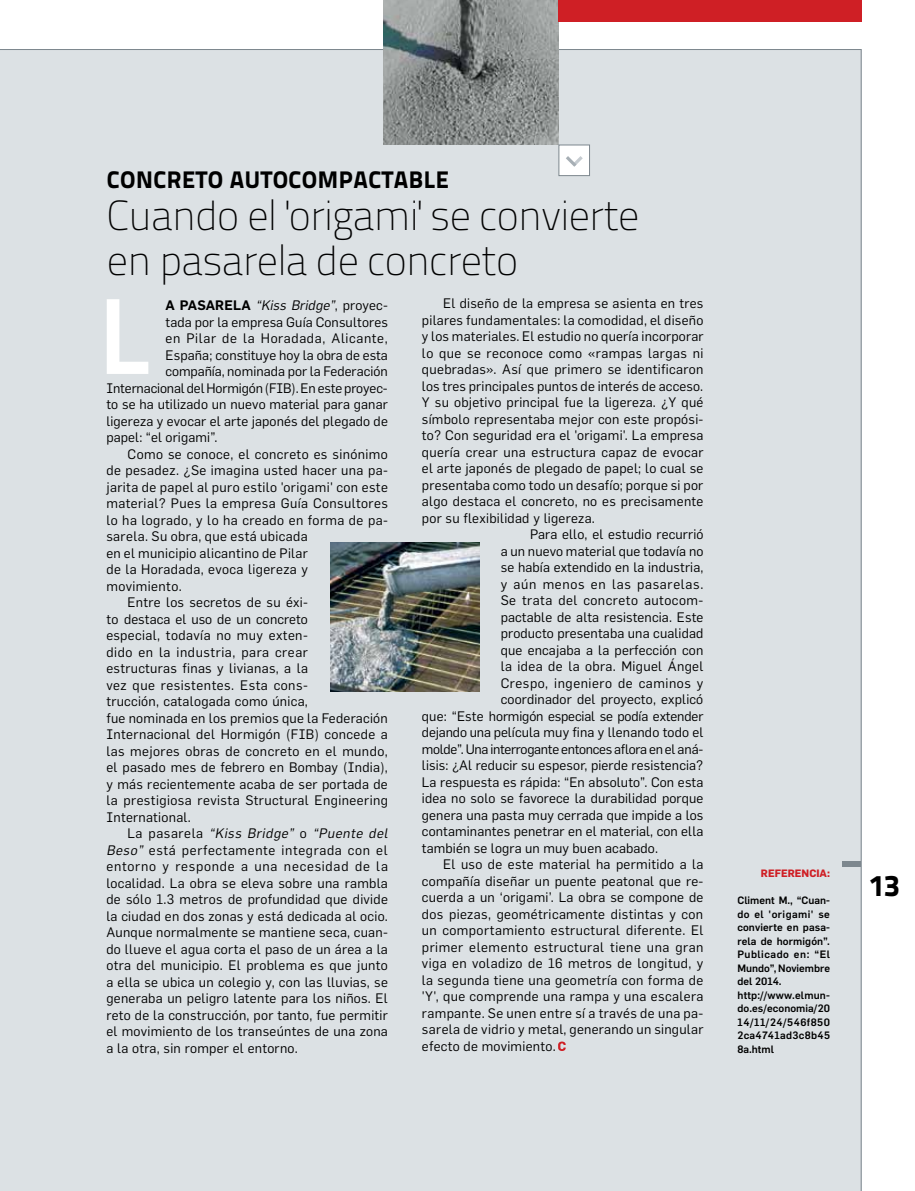
<style>
.page{position:relative;width:915px;height:1191px;background:#fff}
.page>*{position:absolute;margin:0;border:0;box-sizing:border-box;transform-origin:0 0}
.t1{font:700 108px "Titillium Text 22 L";color:#fff}
.t2{font:100 42px/45px "Titillium Text 22 L";letter-spacing:-.02em;color:#000}
.t3{font:800 30px "Titillium Text 22 L";color:#000}
.t4{font:800 24px "Titillium Text 22 L";letter-spacing:.02em;color:#000}
.t5{font:13.5px "Flama";letter-spacing:.02em;color:#000}
.t6{font:13.5px "Flama";letter-spacing:.04em;color:#000}
.t7{font:13.5px "Flama";letter-spacing:-.01em;color:#000}
.t8{font:13.5px "Flama";letter-spacing:.045em;color:#000}
.t9{font:italic 13.5px "Flama";color:#000}
.t10{font:13.5px "Flama";letter-spacing:-.02em;color:#000}
.t11{font:13.5px "Flama";letter-spacing:.055em;color:#000}
.t12{font:13.5px "Flama";color:#000}
.t13{font:13.5px "Flama";letter-spacing:.05em;color:#000}
.t14{font:500 10.5px/13.5px "Flama";letter-spacing:.01em;color:#000}
.t15{font:700 10.5px "Flama";color:#cf1f25}
.s1{font-weight:600;font-style:normal}
.s2{font-style:normal}
.s3{font-style:italic}
</style>
<div class="page">
<div style="left:0;top:49px;width:861px;height:1142px;background:#dce1e4"></div>
<img style="left:383px;top:0;width:175px;height:145px">
<div style="left:841px;top:861px;width:19px;height:5px;background:#7d878e"></div>
<div style="left:558px;top:145px;width:31px;height:31px;background:#fff;border:1px solid #7d878e"></div>
<svg style="left:566px;top:156px;width:16px;height:11px"></svg>
<div style="left:558px;top:0;width:303px;height:21px;background:#cf1f25"></div>
<img style="left:330px;top:542px;width:149px;height:150px">
<svg style="left:558px;top:1041px;width:7px;height:10px"></svg>
<h3 class="t4" style="left:107px;top:161px;width:344px">CONCRETO AUTOCOMPACTABLE</h3>
<h2 class="t2" style="left:107px;top:191px;width:534px">Cuando el 'origami' se convierte en pasarela de concreto</h2>
<p class="t9" style="left:165px;top:297px;width:224px"><span class="s1">A PASARELA</span> “Kiss Bridge”<span class="s2">, proyec-</span></p>
<p class="t5" style="left:165px;top:314px;width:224px">tada por la empresa Guía Consultores</p>
<p class="t8" style="left:165px;top:330px;width:223px">en Pilar de la Horadada, Alicante,</p>
<p class="t12" style="left:165px;top:347px;width:224px">España; constituye hoy la obra de esta</p>
<p class="t5" style="left:165px;top:363px;width:224px">compañía, nominada por la Federación</p>
<p class="t7" style="left:106px;top:380px;width:283px">Internacional del Hormigón (FIB). En este proyec-</p>
<p class="t5" style="left:106px;top:396px;width:283px">to se ha utilizado un nuevo material para ganar</p>
<p class="t5" style="left:106px;top:413px;width:283px">ligereza y evocar el arte japonés del plegado de</p>
<p class="t5" style="left:106px;top:429px;width:112px">papel: “el origami”.</p>
<p class="t5" style="left:128px;top:446px;width:262px">Como se conoce, el concreto es sinónimo</p>
<p class="t5" style="left:106px;top:462px;width:283px">de pesadez. ¿Se imagina usted hacer una pa-</p>
<p class="t5" style="left:106px;top:479px;width:283px">jarita de papel al puro estilo 'origami' con este</p>
<p class="t5" style="left:106px;top:495px;width:283px">material? Pues la empresa Guía Consultores</p>
<p class="t5" style="left:106px;top:512px;width:283px">lo ha logrado, y lo ha creado en forma de pa-</p>
<p class="t5" style="left:106px;top:528px;width:203px">sarela. Su obra, que está ubicada</p>
<p class="t5" style="left:106px;top:545px;width:203px">en el municipio alicantino de Pilar</p>
<p class="t5" style="left:106px;top:561px;width:203px">de la Horadada, evoca ligereza y</p>
<p class="t5" style="left:106px;top:578px;width:77px">movimiento.</p>
<p class="t5" style="left:128px;top:594px;width:182px">Entre los secretos de su éxi-</p>
<p class="t5" style="left:106px;top:611px;width:203px">to destaca el uso de un concreto</p>
<p class="t5" style="left:106px;top:627px;width:203px">especial, todavía no muy exten-</p>
<p class="t6" style="left:106px;top:644px;width:203px">dido en la industria, para crear</p>
<p class="t5" style="left:106px;top:660px;width:203px">estructuras finas y livianas, a la</p>
<p class="t5" style="left:106px;top:677px;width:203px">vez que resistentes. Esta cons-</p>
<p class="t5" style="left:106px;top:693px;width:203px">trucción, catalogada como única,</p>
<p class="t5" style="left:106px;top:710px;width:283px">fue nominada en los premios que la Federación</p>
<p class="t5" style="left:106px;top:726px;width:283px">Internacional del Hormigón (FIB) concede a</p>
<p class="t5" style="left:106px;top:743px;width:283px">las mejores obras de concreto en el mundo,</p>
<p class="t5" style="left:106px;top:759px;width:283px">el pasado mes de febrero en Bombay (India),</p>
<p class="t5" style="left:106px;top:776px;width:283px">y más recientemente acaba de ser portada de</p>
<p class="t5" style="left:106px;top:792px;width:283px">la prestigiosa revista Structural Engineering</p>
<p class="t5" style="left:106px;top:809px;width:86px">International.</p>
<p class="t9" style="left:128px;top:825px;width:264px"><span class="s2">L a p a s a r e l a</span> “Kiss Bridge” <span class="s2">o</span> “Puente del</p>
<p class="t8" style="left:106px;top:842px;width:283px"><span class="s3">Beso”</span> está perfectamente integrada con el</p>
<p class="t11" style="left:106px;top:858px;width:283px">entorno y responde a una necesidad de la</p>
<p class="t5" style="left:106px;top:875px;width:283px">localidad. La obra se eleva sobre una rambla</p>
<p class="t5" style="left:106px;top:891px;width:283px">de sólo 1.3 metros de profundidad que divide</p>
<p class="t5" style="left:106px;top:908px;width:283px">la ciudad en dos zonas y está dedicada al ocio.</p>
<p class="t5" style="left:106px;top:924px;width:283px">Aunque normalmente se mantiene seca, cuan-</p>
<p class="t5" style="left:106px;top:941px;width:283px">do llueve el agua corta el paso de un área a la</p>
<p class="t5" style="left:106px;top:957px;width:283px">otra del municipio. El problema es que junto</p>
<p class="t5" style="left:106px;top:974px;width:283px">a ella se ubica un colegio y, con las lluvias, se</p>
<p class="t5" style="left:106px;top:990px;width:283px">generaba un peligro latente para los niños. El</p>
<p class="t5" style="left:106px;top:1007px;width:283px">reto de la construcción, por tanto, fue permitir</p>
<p class="t5" style="left:106px;top:1023px;width:283px">el movimiento de los transeúntes de una zona</p>
<p class="t5" style="left:106px;top:1040px;width:193px">a la otra, sin romper el entorno.</p>
<p class="t5" style="left:443px;top:295px;width:262px">El diseño de la empresa se asienta en tres</p>
<p class="t5" style="left:422px;top:312px;width:283px">pilares fundamentales: la comodidad, el diseño</p>
<p class="t5" style="left:422px;top:328px;width:283px">y los materiales. El estudio no quería incorporar</p>
<p class="t5" style="left:422px;top:345px;width:283px">lo que se reconoce como «rampas largas ni</p>
<p class="t5" style="left:422px;top:361px;width:283px">quebradas». Así que primero se identificaron</p>
<p class="t5" style="left:422px;top:378px;width:283px">los tres principales puntos de interés de acceso.</p>
<p class="t5" style="left:422px;top:394px;width:283px">Y su objetivo principal fue la ligereza. ¿Y qué</p>
<p class="t5" style="left:422px;top:411px;width:283px">símbolo representaba mejor con este propósi-</p>
<p class="t5" style="left:422px;top:427px;width:283px">to? Con seguridad era el 'origami'. La empresa</p>
<p class="t5" style="left:422px;top:444px;width:283px">quería crear una estructura capaz de evocar</p>
<p class="t5" style="left:422px;top:460px;width:283px">el arte japonés de plegado de papel; lo cual se</p>
<p class="t5" style="left:422px;top:477px;width:283px">presentaba como todo un desafío; porque si por</p>
<p class="t5" style="left:422px;top:493px;width:283px">algo destaca el concreto, no es precisamente</p>
<p class="t5" style="left:422px;top:510px;width:174px">por su flexibilidad y ligereza.</p>
<p class="t5" style="left:530px;top:526px;width:175px">Para ello, el estudio recurrió</p>
<p class="t5" style="left:500px;top:543px;width:204px">a un nuevo material que todavía no</p>
<p class="t5" style="left:500px;top:559px;width:204px">se había extendido en la industria,</p>
<p class="t13" style="left:500px;top:576px;width:204px">y aún menos en las pasarelas.</p>
<p class="t6" style="left:500px;top:592px;width:204px">Se trata del concreto autocom-</p>
<p class="t5" style="left:500px;top:609px;width:204px">pactable de alta resistencia. Este</p>
<p class="t5" style="left:500px;top:625px;width:204px">producto presentaba una cualidad</p>
<p class="t5" style="left:500px;top:642px;width:204px">que encajaba a la perfección con</p>
<p class="t5" style="left:500px;top:658px;width:204px">la idea de la obra. Miguel Ángel</p>
<p class="t6" style="left:500px;top:675px;width:204px">Crespo, ingeniero de caminos y</p>
<p class="t5" style="left:500px;top:691px;width:204px">coordinador del proyecto, explicó</p>
<p class="t7" style="left:422px;top:708px;width:283px">que: “Este hormigón especial se podía extender</p>
<p class="t5" style="left:422px;top:724px;width:283px">dejando una película muy fina y llenando todo el</p>
<p class="t10" style="left:422px;top:741px;width:283px">molde”. Una interrogante entonces aflora en el aná-</p>
<p class="t5" style="left:422px;top:757px;width:283px">lisis: ¿Al reducir su espesor, pierde resistencia?</p>
<p class="t5" style="left:422px;top:774px;width:283px">La respuesta es rápida: “En absoluto”. Con esta</p>
<p class="t5" style="left:422px;top:790px;width:283px">idea no solo se favorece la durabilidad porque</p>
<p class="t5" style="left:422px;top:807px;width:283px">genera una pasta muy cerrada que impide a los</p>
<p class="t5" style="left:422px;top:823px;width:283px">contaminantes penetrar en el material, con ella</p>
<p class="t5" style="left:422px;top:840px;width:237px">también se logra un muy buen acabado.</p>
<p class="t5" style="left:443px;top:856px;width:262px">El uso de este material ha permitido a la</p>
<p class="t5" style="left:422px;top:873px;width:283px">compañía diseñar un puente peatonal que re-</p>
<p class="t5" style="left:422px;top:889px;width:283px">cuerda a un ‘origami’. La obra se compone de</p>
<p class="t5" style="left:422px;top:906px;width:283px">dos piezas, geométricamente distintas y con</p>
<p class="t5" style="left:422px;top:922px;width:283px">un comportamiento estructural diferente. El</p>
<p class="t6" style="left:422px;top:939px;width:283px">primer elemento estructural tiene una gran</p>
<p class="t5" style="left:422px;top:955px;width:283px">viga en voladizo de 16 metros de longitud, y</p>
<p class="t5" style="left:422px;top:972px;width:283px">la segunda tiene una geometría con forma de</p>
<p class="t5" style="left:422px;top:988px;width:283px">'Y', que comprende una rampa y una escalera</p>
<p class="t5" style="left:422px;top:1005px;width:283px">rampante. Se unen entre sí a través de una pa-</p>
<p class="t5" style="left:422px;top:1021px;width:283px">sarela de vidrio y metal, generando un singular</p>
<p class="t5" style="left:422px;top:1038px;width:135px">efecto de movimiento.</p>
<h1 class="t1" style="left:98px;top:253px;width:55px">L</h1>
<p class="t15" style="left:760px;top:867px;width:71px">REFERENCIA:</p>
<p class="t14" style="left:737px;top:893px;width:94px">Climent M., “Cuan&shy;do el 'origami' se convierte en pasa&shy;rela de hormigón”.<br>Publicado en: “El<br>Mundo”, Noviembre del 2014. http://www.elmun&shy;do.es/economia/20<br>14/11/24/546f850<br>2ca4741ad3c8b45<br>8a.html</p>
<h3 class="t3" style="left:869px;top:862px;width:32px">13</h3>
</div>
